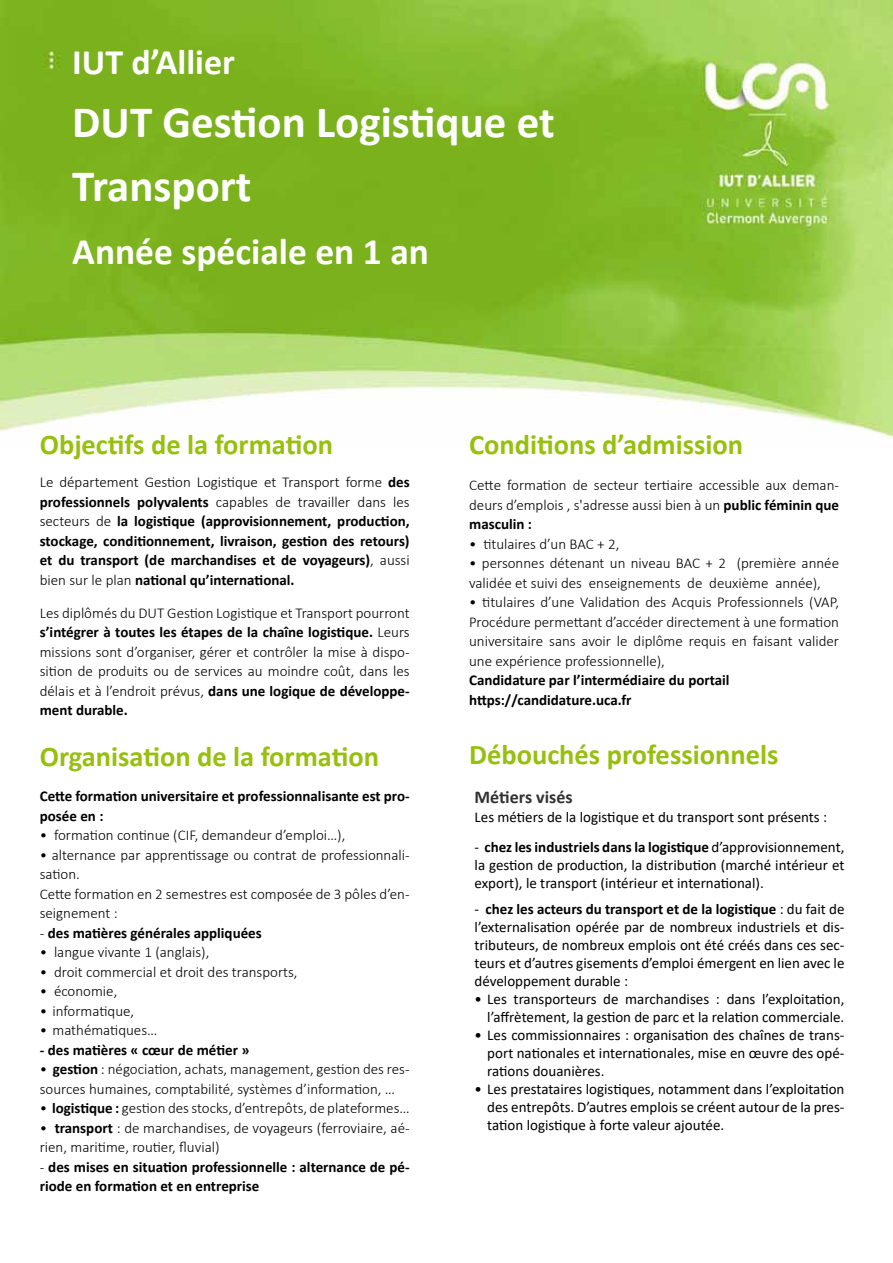
<style>
.page{position:relative;width:893px;height:1263px;background:#fff}
.page>*{position:absolute;margin:0;border:0;box-sizing:border-box;transform-origin:0 0}
.t1{font:700 45px/63px "Calibri";color:#fff}
.t2{font:700 37.5px "Calibri";color:#fff}
.t3{font:700 36px "Calibri";color:#fff}
.t4{font:700 28.5px "Calibri";color:#97bf0d}
.t5{font:700 18px "Calibri";color:#323234}
.t6{font:300 15px/19.5px "Calibri";color:#000}
.t7{font:15px/18px "Calibri";color:#000;text-align:justify}
.t8{font:700 15px/19.5px "Calibri";color:#000}
.s1{font-weight:300}
.s2{font-weight:700}
</style>
<div class="page">
<img style="left:0;top:0;width:893px;height:439px">
<h3 class="t3" style="left:72px;top:37px;width:164px">IUT d’Allier</h3>
<h1 class="t1" style="left:72px;top:90px;width:484px">DUT Gestion Logistique et<br>Transport</h1>
<h2 class="t2" style="left:72px;top:225px;width:358px">Année spéciale en 1 an</h2>
<h3 class="t4" style="left:40px;top:425px;width:295px">Objectifs de la formation</h3>
<p class="t8" style="left:40px;top:472px;width:371px;text-align:justify"><span class="s1">Le département Gestion Logistique et Transport forme</span> des professionnels polyvalents <span class="s1">capables de travailler dans les secteurs de</span> la logistique (approvisionnement, production, stockage, conditionnement, livraison, gestion des retours) et du transport (de marchandises et de voyageurs)<span class="s1">, aussi bien sur le plan</span> national qu’international.</p>
<p class="t6" style="left:40px;top:603px;width:371px;text-align:justify">Les diplômés du DUT Gestion Logistique et Transport pourront <span class="s2">s’intégrer à toutes les étapes de la chaîne logistique.</span> Leurs missions sont d’organiser, gérer et contrôler la mise à dispo&shy;sition de produits ou de services au moindre coût, dans les délais et à l’endroit prévus, <span class="s2">dans une logique de développe&shy;ment durable.</span></p>
<h3 class="t4" style="left:40px;top:736px;width:341px">Organisation de la formation</h3>
<p class="t8" style="left:40px;top:786px;width:371px">Cette formation universitaire et professionnalisante est pro&shy;posée en :</p>
<p class="t6" style="left:40px;top:825px;width:307px">• formation continue (CIF, demandeur d’emploi…),</p>
<p class="t6" style="left:40px;top:845px;width:371px">• alternance par apprentissage ou contrat de professionnali&shy;sation.<br>Cette formation en 2 semestres est composée de 3 pôles d’en&shy;seignement :</p>
<p class="t8" style="left:40px;top:923px;width:224px"><span class="s1">-</span> des matières générales appliquées</p>
<p class="t6" style="left:40px;top:942px;width:171px">• langue vivante 1 (anglais),</p>
<p class="t6" style="left:40px;top:962px;width:259px">• droit commercial et droit des transports,</p>
<p class="t6" style="left:40px;top:981px;width:79px">• économie,</p>
<p class="t6" style="left:40px;top:1001px;width:96px">• informatique,</p>
<p class="t6" style="left:40px;top:1020px;width:119px">• mathématiques…</p>
<p class="t8" style="left:40px;top:1040px;width:211px">- des matières « cœur de métier »</p>
<p class="t6" style="left:40px;top:1059px;width:371px">• <span class="s2">gestion</span> : négociation, achats, management, gestion des res&shy;sources humaines, comptabilité, systèmes d’information, …</p>
<p class="t6" style="left:40px;top:1098px;width:371px">• <span class="s2">logistique :</span> gestion des stocks, d’entrepôts, de plateformes…</p>
<p class="t6" style="left:40px;top:1118px;width:371px">• <span class="s2">transport</span> : de marchandises, de voyageurs (ferroviaire, aé&shy;rien, maritime, routier, fluvial)</p>
<p class="t8" style="left:40px;top:1157px;width:371px"><span class="s1">-</span> des mises en situation professionnelle : alternance de pé&shy;riode en formation et en entreprise</p>
<h3 class="t4" style="left:469px;top:425px;width:275px">Conditions d’admission</h3>
<p class="t6" style="left:469px;top:475px;width:371px;text-align:justify">Cette formation de secteur tertiaire accessible aux deman&shy;deurs d’emplois , s'adresse aussi bien à un <span class="s2">public féminin que masculin :</span></p>
<p class="t6" style="left:469px;top:534px;width:152px">• titulaires d’un BAC + 2,</p>
<p class="t6" style="left:469px;top:553px;width:371px">• personnes détenant un niveau BAC + 2 (première année validée et suivi des enseignements de deuxième année),</p>
<p class="t6" style="left:469px;top:592px;width:371px;text-align:justify">• titulaires d’une Validation des Acquis Professionnels (VAP, Procédure permettant d’accéder directement à une formation universitaire sans avoir le diplôme requis en faisant valider une expérience professionnelle),</p>
<p class="t8" style="left:469px;top:670px;width:262px">Candidature par l’intermédiaire du portail https://candidature.uca.fr</p>
<h3 class="t4" style="left:469px;top:734px;width:311px">Débouchés professionnels</h3>
<p class="t5" style="left:475px;top:784px;width:100px">Métiers visés</p>
<p class="t7" style="left:475px;top:808px;width:354px">Les métiers de la logistique et du transport sont présents :</p>
<p class="t7" style="left:475px;top:838px;width:371px">- <span class="s2">chez les industriels dans la logistique</span> d’approvisionnement, la gestion de production, la distribution (marché intérieur et export), le transport (intérieur et international).</p>
<p class="t7" style="left:475px;top:899px;width:371px">- <span class="s2">chez les acteurs du transport et de la logistique</span> : du fait de l’externalisation opérée par de nombreux industriels et dis&shy;tributeurs, de nombreux emplois ont été créés dans ces sec&shy;teurs et d’autres gisements d’emploi émergent en lien avec le développement durable :</p>
<p class="t7" style="left:475px;top:989px;width:371px;text-align:right">• Les transporteurs de marchandises : dans l’exploitation, l’affrètement, la gestion de parc et la relation commerciale.</p>
<p class="t7" style="left:487px;top:1025px;width:359px;text-indent:-13px">• Les commissionnaires : organisation des chaînes de trans&shy;port nationales et internationales, mise en œuvre des opé&shy;rations douanières.</p>
<p class="t7" style="left:487px;top:1079px;width:359px;text-indent:-13px">• Les prestataires logistiques, notamment dans l’exploitation des entrepôts. D’autres emplois se créent autour de la pres&shy;tation logistique à forte valeur ajoutée.</p>
</div>
